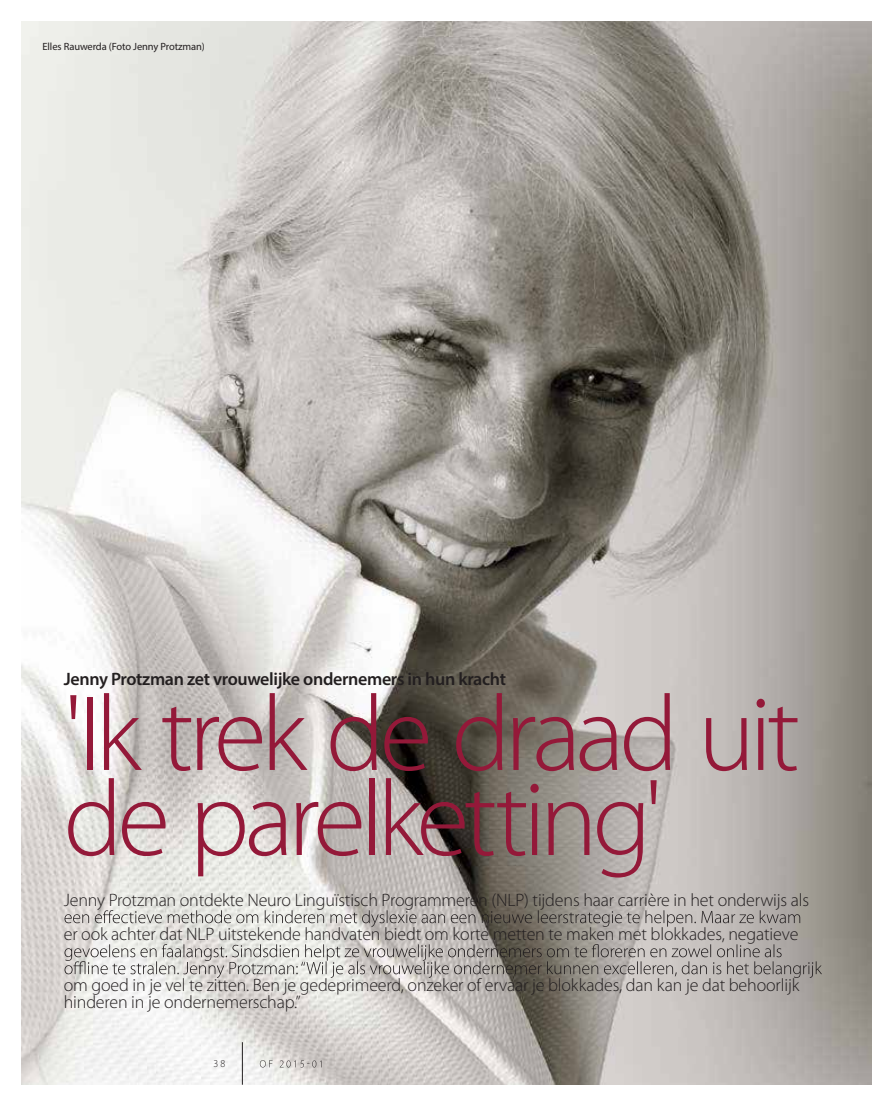
<style>
.page{position:relative;width:893px;height:1106px;background:#fff}
.page>*{position:absolute;margin:0;border:0;box-sizing:border-box;transform-origin:0 0}
.t1{font:300 108px/85.1px "Myriad Pro";letter-spacing:-.05em;color:#941939}
.t2{font:300 18px/34px "Myriad Pro";letter-spacing:-.01em;color:#231f20}
.t3{font:600 18px "Myriad Pro";letter-spacing:-.02em;color:#231f20}
.t4{font:10.5px "Myriad Pro";letter-spacing:-.01em;color:#231f20}
.t5{font:300 10.5px "Myriad Pro";color:#231f20;scale:.95 1}
</style>
<div class="page">
<img style="left:21px;top:21px;width:851px;height:1063px">
<svg style="left:65px;top:910px;width:735px;height:17px;background:#b0ada9"></svg>
<svg style="left:65px;top:944px;width:757px;height:34px;background:#b1adaa"></svg>
<svg style="left:260px;top:1060px;width:62px;height:7px"></svg>
<hr style="left:242px;top:1042px;width:1px;height:42px;background:#231f20">
<p class="t4" style="left:43px;top:40px;width:164px">Elles Rauwerda (Foto Jenny Protzman)</p>
<p class="t3" style="left:64px;top:667px;width:444px">Jenny Protzman zet vrouwelijke ondernemers in hun kracht</p>
<h1 class="t1" style="left:64px;top:693px;width:738px">'Ik trek de draad uit de parelketting'</h1>
<p class="t2" style="left:64px;top:883px;width:747px">Jenny Protzman ontdekte Neuro Linguïstisch Programmeren (NLP) tijdens haar carrière in het onderwijs als er ook achter dat NLP uitstekende handvaten biedt om korte metten te maken met blokkades, negatieve</p>
<p class="t2" style="left:64px;top:977px;width:737px;line-height:17px">om goed in je vel te zitten. Ben je gedeprimeerd, onzeker of ervaar je blokkades, dan kan je dat behoorlijk hinderen in je ondernemerschap.”</p>
<p class="t5" style="left:214px;top:1058px;width:14px">38</p>
</div>
